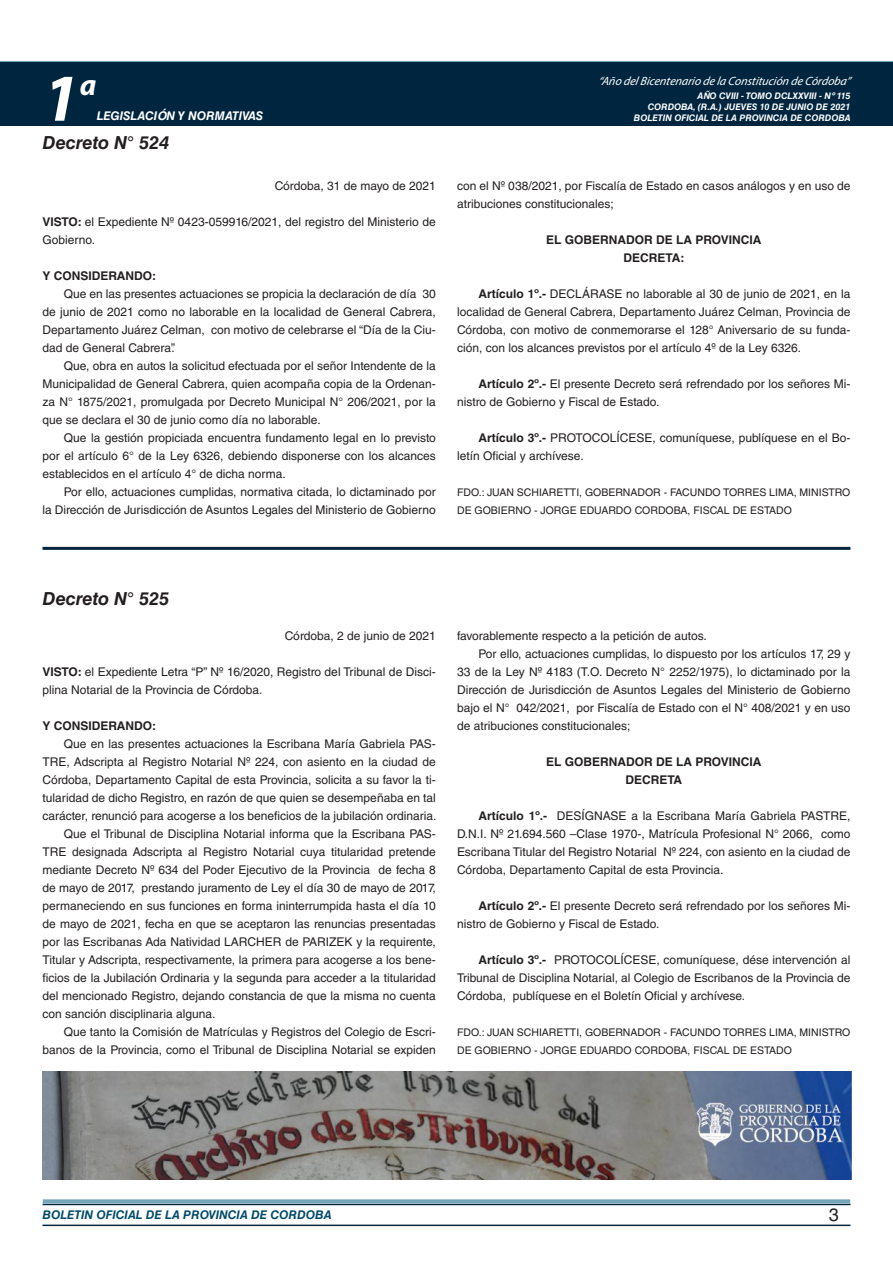
<style>
.page{position:relative;width:893px;height:1263px;background:#fff}
.page>*{position:absolute;margin:0;border:0;box-sizing:border-box;transform-origin:0 0}
.t1{font:italic 700 67.5px "Myriad Pro";color:#fff}
.t2{font:italic 700 30px "Myriad Pro";color:#fff}
.NOMBRE_DE_MINISTERIO{font:italic 700 18px "Helvetica LT Std";color:#231f20}
.t3{font:18px "Helvetica LT Std";color:#231f20}
.TEXTO_BASE{font:12px/18px "Helvetica LT Std";color:#231f20;text-align:justify}
.RESUELVE{font:700 12px "Helvetica LT Std";color:#231f20}
.t4{font:italic 12px "Myriad Pro";color:#fff}
.FECHA{font:12px "Helvetica LT Std";color:#231f20}
.t5{font:italic 700 12px "Helvetica LT Std";color:#004b6c}
.TEXTO_BASE-2{font:700 12px "Helvetica LT Std";color:#231f20}
.t6{font:italic 700 12px "Helvetica LT Std";color:#fff}
.FIRMA{font:10.5px/18px "Helvetica LT Std";color:#231f20}
.t7{font:italic 700 9px/10.8px "Helvetica LT Std";color:#fff;text-align:right}
.s1{font-weight:700}
</style>
<div class="page">
<div style="left:0;top:61px;width:893px;height:6px;background:#73a5b8"></div>
<div style="left:0;top:62px;width:893px;height:64px;background:#00263f"></div>
<hr style="left:43px;top:1224px;width:807px;height:2px;background:#00263f">
<div style="left:42px;top:1198px;width:809px;height:8px;background:#fff;opacity:.75"></div>
<hr style="left:43px;top:547px;width:807px;height:3px;background:#00263f">
<img style="left:43px;top:1072px;width:808px;height:108px">
<h1 class="t1" style="left:43px;top:54px;width:38px">1</h1>
<h2 class="t2" style="left:80px;top:66px;width:18px">a</h2>
<p class="t6" style="left:97px;top:109px;width:168px">LEGISLACIÓN Y NORMATIVAS</p>
<p class="NOMBRE_DE_MINISTERIO" style="left:43px;top:131px;width:128px">Decreto N° 524</p>
<p class="FECHA" style="left:275px;top:179px;width:163px">Córdoba, 31 de mayo de 2021</p>
<p class="TEXTO_BASE" style="left:43px;top:213px;width:395px"><span class="s1">VISTO:</span> el Expediente Nº 0423-059916/2021, del registro del Ministerio de<br>Gobierno.</p>
<p class="TEXTO_BASE-2" style="left:43px;top:268px;width:115px">Y CONSIDERANDO:</p>
<p class="TEXTO_BASE" style="left:43px;top:285px;width:395px;text-indent:21px">Que en las presentes actuaciones se propicia la declaración de día 30 de junio de 2021 como no laborable en la localidad de General Cabrera, Departamento Juárez Celman, con motivo de celebrarse el “Día de la Ciu&shy;dad de General Cabrera”.</p>
<p class="TEXTO_BASE" style="left:43px;top:357px;width:395px;text-indent:21px">Que, obra en autos la solicitud efectuada por el señor Intendente de la Municipalidad de General Cabrera, quien acompaña copia de la Ordenan&shy;za N° 1875/2021, promulgada por Decreto Municipal N° 206/2021, por la que se declara el 30 de junio como día no laborable.</p>
<p class="TEXTO_BASE" style="left:43px;top:429px;width:395px;text-indent:21px">Que la gestión propiciada encuentra fundamento legal en lo previsto por el artículo 6° de la Ley 6326, debiendo disponerse con los alcances establecidos en el artículo 4° de dicha norma.</p>
<p class="TEXTO_BASE" style="left:43px;top:483px;width:395px;text-align:right">Por ello, actuaciones cumplidas, normativa citada, lo dictaminado por<br>la Dirección de Jurisdicción de Asuntos Legales del Ministerio de Gobierno</p>
<p class="t4" style="left:598px;top:74px;width:254px">“Año delBicentenario de la Constitución de Córdoba”</p>
<p class="t7" style="left:634px;top:91px;width:218px">AÑO CVIII - TOMO DCLXXVIII - Nº 115<br>CORDOBA, (R.A.) JUEVES 10 DE JUNIO DE 2021<br>BOLETIN OFICIAL DE LA PROVINCIA DE CORDOBA</p>
<p class="TEXTO_BASE" style="left:457px;top:177px;width:395px">con el Nº 038/2021, por Fiscalía de Estado en casos análogos y en uso de atribuciones constitucionales;</p>
<p class="RESUELVE" style="left:546px;top:232px;width:217px">EL GOBERNADOR DE LA PROVINCIA</p>
<p class="RESUELVE" style="left:624px;top:250px;width:62px">DECRETA:</p>
<p class="TEXTO_BASE" style="left:457px;top:285px;width:395px;text-indent:21px"><span class="s1">Artículo 1º.-</span> DECLÁRASE no laborable al 30 de junio de 2021, en la localidad de General Cabrera, Departamento Juárez Celman, Provincia de Córdoba, con motivo de conmemorarse el 128° Aniversario de su funda&shy;ción, con los alcances previstos por el artículo 4º de la Ley 6326.</p>
<p class="TEXTO_BASE" style="left:457px;top:375px;width:395px;text-indent:21px"><span class="s1">Artículo 2º.-</span> El presente Decreto será refrendado por los señores Mi&shy;nistro de Gobierno y Fiscal de Estado.</p>
<p class="TEXTO_BASE" style="left:457px;top:429px;width:395px;text-indent:21px"><span class="s1">Artículo 3º.-</span> PROTOCOLÍCESE, comuníquese, publíquese en el Bo&shy;letín Oficial y archívese.</p>
<p class="FIRMA" style="left:457px;top:483px;width:395px">FDO.: JUAN SCHIARETTI, GOBERNADOR - FACUNDO TORRES LIMA, MINISTRO<br>DE GOBIERNO - JORGE EDUARDO CORDOBA, FISCAL DE ESTADO</p>
<p class="NOMBRE_DE_MINISTERIO" style="left:43px;top:588px;width:128px">Decreto N° 525</p>
<p class="FECHA" style="left:285px;top:629px;width:153px">Córdoba, 2 de junio de 2021</p>
<p class="TEXTO_BASE" style="left:43px;top:663px;width:395px"><span class="s1">VISTO:</span> el Expediente Letra “P” Nº 16/2020, Registro del Tribunal de Disci&shy;plina Notarial de la Provincia de Córdoba.</p>
<p class="TEXTO_BASE-2" style="left:43px;top:718px;width:115px">Y CONSIDERANDO:</p>
<p class="TEXTO_BASE" style="left:43px;top:735px;width:396px;text-indent:21px">Que en las presentes actuaciones la Escribana María Gabriela PAS-TRE, Adscripta al Registro Notarial Nº 224, con asiento en la ciudad de Córdoba, Departamento Capital de esta Provincia, solicita a su favor la ti&shy;tularidad de dicho Registro, en razón de que quien se desempeñaba en tal carácter, renunció para acogerse a los beneficios de la jubilación ordinaria.</p>
<p class="TEXTO_BASE" style="left:43px;top:825px;width:395px;text-indent:21px">Que el Tribunal de Disciplina Notarial informa que la Escribana PAS-TRE designada Adscripta al Registro Notarial cuya titularidad pretende mediante Decreto Nº 634 del Poder Ejecutivo de la Provincia de fecha 8 de mayo de 2017, prestando juramento de Ley el día 30 de mayo de 2017, permaneciendo en sus funciones en forma ininterrumpida hasta el día 10 de mayo de 2021, fecha en que se aceptaron las renuncias presentadas por las Escribanas Ada Natividad LARCHER de PARIZEK y la requirente, Titular y Adscripta, respectivamente, la primera para acogerse a los bene&shy;ficios de la Jubilación Ordinaria y la segunda para acceder a la titularidad del mencionado Registro, dejando constancia de que la misma no cuenta con sanción disciplinaria alguna.</p>
<p class="TEXTO_BASE" style="left:43px;top:1023px;width:395px;text-align:right">Que tanto la Comisión de Matrículas y Registros del Colegio de Escri&shy;banos de la Provincia, como el Tribunal de Disciplina Notarial se expiden</p>
<p class="TEXTO_BASE" style="left:457px;top:627px;width:251px">favorablemente respecto a la petición de autos.</p>
<p class="TEXTO_BASE" style="left:457px;top:645px;width:395px;text-indent:21px">Por ello, actuaciones cumplidas, lo dispuesto por los artículos 17, 29 y 33 de la Ley Nº 4183 (T.O. Decreto N° 2252/1975), lo dictaminado por la Dirección de Jurisdicción de Asuntos Legales del Ministerio de Gobierno bajo el N° 042/2021, por Fiscalía de Estado con el N° 408/2021 y en uso de atribuciones constitucionales;</p>
<p class="RESUELVE" style="left:546px;top:754px;width:217px">EL GOBERNADOR DE LA PROVINCIA</p>
<p class="RESUELVE" style="left:625px;top:772px;width:58px">DECRETA</p>
<p class="TEXTO_BASE" style="left:457px;top:807px;width:395px;text-indent:21px"><span class="s1">Artículo 1º.-</span> DESÍGNASE a la Escribana María Gabriela PASTRE, D.N.I. Nº 21.694.560 –Clase 1970-, Matrícula Profesional N° 2066, como Escribana Titular del Registro Notarial Nº 224, con asiento en la ciudad de Córdoba, Departamento Capital de esta Provincia.</p>
<p class="TEXTO_BASE" style="left:457px;top:897px;width:395px;text-indent:21px"><span class="s1">Artículo 2º.-</span> El presente Decreto será refrendado por los señores Mi&shy;nistro de Gobierno y Fiscal de Estado.</p>
<p class="TEXTO_BASE" style="left:457px;top:951px;width:395px;text-indent:21px"><span class="s1">Artículo 3º.-</span> PROTOCOLÍCESE, comuníquese, dése intervención al Tribunal de Disciplina Notarial, al Colegio de Escribanos de la Provincia de Córdoba, publíquese en el Boletín Oficial y archívese.</p>
<p class="FIRMA" style="left:457px;top:1023px;width:395px">FDO.: JUAN SCHIARETTI, GOBERNADOR - FACUNDO TORRES LIMA, MINISTRO<br>DE GOBIERNO - JORGE EDUARDO CORDOBA, FISCAL DE ESTADO</p>
<p class="t5" style="left:43px;top:1208px;width:290px">BOLETIN OFICIAL DE LA PROVINCIA DE CORDOBA</p>
<h3 class="t3" style="left:829px;top:1204px;width:12px">3</h3>
</div>
